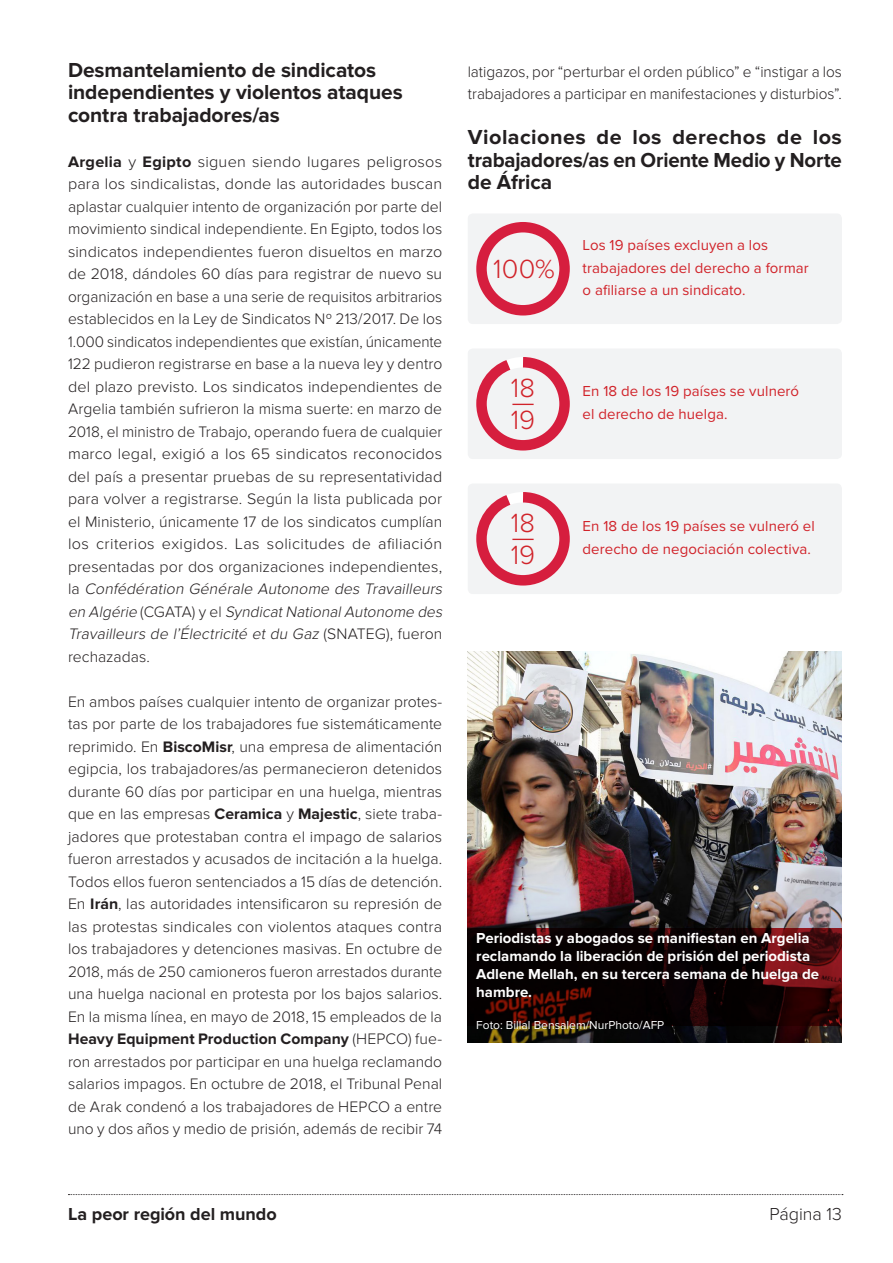
<style>
.page{position:relative;width:893px;height:1263px;background:#fff}
.page>*{position:absolute;margin:0;border:0;box-sizing:border-box;transform-origin:0 0}
.Introduction{font:300 27.3px "Proxima Nova";letter-spacing:.005em;color:#d1232a}
.Title_03{font:700 21px/22.5px "Proxima Nova";letter-spacing:-.005em;color:#231f20}
.Text_-_2col{font:700 21px/22.5px "Proxima Nova";letter-spacing:-.005em;color:#231f20;text-align:justify}
.Text_-_1col{font:700 18px "Proxima Nova";color:#231f20}
.Text_-_1col-2{font:300 18px "Proxima Nova";letter-spacing:-.005em;color:#231f20}
.Text_-_2col-2{font:300 15.75px/22.5px "Proxima Nova";letter-spacing:.005em;color:#231f20}
.Introduction-2{font:15px/22.5px "Proxima Nova";letter-spacing:.005em;color:#d1232a}
.Legence_photo{font:700 15px/18px "Proxima Nova";color:#fff}
.Credit_photo{font:12px "Proxima Nova";color:#fff}
.s1{font-weight:700}
.s2{font-style:italic}
</style>
<div class="page">
<svg style="left:68px;top:1194px;width:775px;height:1px"></svg>
<div style="left:468px;top:213px;width:374px;height:111px;background:#f2f3f4;border-radius:5px"></div>
<div style="left:476px;top:222px;width:94px;height:93px;border:10px solid #d61e3e;border-radius:50%"></div>
<div style="left:468px;top:348px;width:374px;height:111px;background:#f2f3f4;border-radius:5px"></div>
<svg style="left:476px;top:357px;width:94px;height:94px"></svg>
<div style="left:468px;top:483px;width:374px;height:111px;background:#f2f3f4;border-radius:5px"></div>
<svg style="left:476px;top:492px;width:94px;height:94px"></svg>
<img style="left:468px;top:652px;width:374px;height:390px">
<svg style="left:468px;top:929px;width:374px;height:97px;background:#1a0304"></svg>
<p class="Title_03" style="left:68px;top:59px;width:336px">Desmantelamiento de sindicatos independientes y violentos ataques contra trabajadores/as</p>
<p class="Text_-_2col-2" style="left:68px;top:150px;width:379px"><span class="s1">Argelia</span> y <span class="s1">Egipto</span> siguen siendo lugares peligrosos para los sindicalistas, donde las autoridades buscan aplastar cualquier intento de organización por parte del movimiento sindical independiente. En Egipto, todos los sindicatos independientes fueron disueltos en marzo de 2018, dándoles 60 días para registrar de nuevo su organización en base a una serie de requisitos arbitrarios establecidos en la Ley de Sindicatos Nº 213/2017. De los 1.000 sindicatos independientes que existían, únicamente 122 pudieron registrarse en base a la nueva ley y dentro del plazo previsto. Los sindicatos independientes de Argelia también sufrieron la misma suerte: en marzo de 2018, el ministro de Trabajo, operando fuera de cualquier marco legal, exigió a los 65 sindicatos reconocidos del país a presentar pruebas de su representatividad para volver a registrarse. Según la lista publicada por el Ministerio, únicamente 17 de los sindicatos cumplían los criterios exigidos. Las solicitudes de afiliación presentadas por dos organizaciones independientes, l a <span class="s2">Confédération Générale Autonome des Travailleurs en Algérie</span> ( C G ATA) y e l <span class="s2">SyndicatNationalAutonome des Travailleurs de l’Électricité et du Gaz</span> (S N AT E G ) , fu e ro n rechazadas.</p>
<p class="Text_-_2col-2" style="left:68px;top:690px;width:376px;text-align:justify">En ambos países cualquier intento de organizar protes&shy;tas por parte de los trabajadores fue sistemáticamente reprimido. En <span class="s1">BiscoMisr</span>, una empresa de alimentación egipcia, los trabajadores/as permanecieron detenidos durante 60 días por participar en una huelga, mientras que en las empresas <span class="s1">Ceramica</span> y <span class="s1">Majestic</span>, siete traba&shy;jadores que protestaban contra el impago de salarios fueron arrestados y acusados de incitación a la huelga.<br>Todos ellos fueron sentenciados a 15 días de detención.</p>
<p class="Text_-_2col-2" style="left:68px;top:893px;width:376px;text-align:justify">En <span class="s1">Irán</span>, las autoridades intensificaron su represión de las protestas sindicales con violentos ataques contra los trabajadores y detenciones masivas. En octubre de 2018, más de 250 camioneros fueron arrestados durante una huelga nacional en protesta por los bajos salarios.<br>En la misma línea, en mayo de 2018, 15 empleados de la <span class="s1">Heavy Equipment Production Company</span> (HEPCO) fue&shy;ron arrestados por participar en una huelga reclamando salarios impagos. En octubre de 2018, el Tribunal Penal de Arak condenó a los trabajadores de HEPCO a entre uno y dos años y medio de prisión, además de recibir 74</p>
<p class="Text_-_2col-2" style="left:468px;top:60px;width:376px">latigazos, por “perturbar el orden público” e “instigar a los trabajadores a participar en manifestaciones y disturbios”.</p>
<p class="Text_-_2col" style="left:468px;top:126px;width:376px">Violaciones de los derechos de los trabajadores/as en Oriente Medio y Norte de África</p>
<p class="Introduction" style="left:493px;top:254px;width:63px">100%</p>
<p class="Introduction-2" style="left:583px;top:234px;width:228px">Los 19 países excluyen a los trabajadores del derecho a formar o afiliarse a un sindicato.</p>
<p class="Introduction" style="left:511px;top:372px;width:26px">18</p>
<p class="Introduction" style="left:512px;top:386px;width:24px">—</p>
<p class="Introduction" style="left:511px;top:404px;width:26px">19</p>
<p class="Introduction-2" style="left:583px;top:380px;width:218px">En 18 de los 19 países se vulneró el derecho de huelga.</p>
<p class="Introduction" style="left:511px;top:507px;width:26px">18</p>
<p class="Introduction" style="left:512px;top:521px;width:24px">—</p>
<p class="Introduction" style="left:511px;top:539px;width:26px">19</p>
<p class="Introduction-2" style="left:583px;top:515px;width:234px">En 18 de los 19 países se vulneró el derecho de negociación colectiva.</p>
<p class="Legence_photo" style="left:476px;top:929px;width:344px">Periodistas y abogados se manifiestan en Argelia reclamando la liberación de prisión del periodista Adlene Mellah, en su tercera semana de huelga de hambre.</p>
<p class="Credit_photo" style="left:476px;top:1018px;width:190px">Foto: Billal Bensalem/NurPhoto/AFP</p>
<p class="Text_-_1col" style="left:68px;top:1204px;width:210px">La peor región del mundo</p>
<p class="Text_-_1col-2" style="left:769px;top:1204px;width:74px">Página 13</p>
</div>
